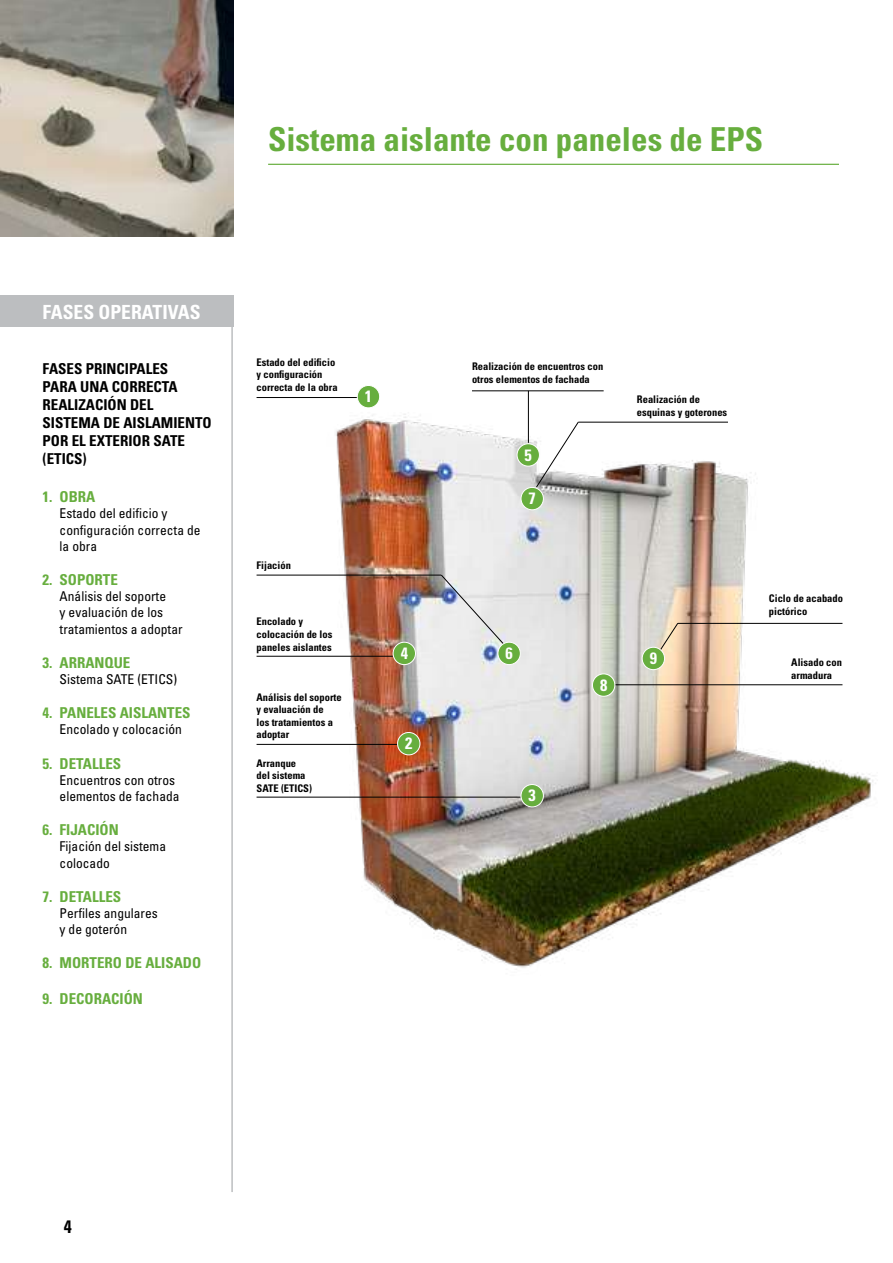
<style>
.page{position:relative;width:893px;height:1263px;background:#fff}
.page>*{position:absolute;margin:0;border:0;box-sizing:border-box;transform-origin:0 0}
.t1{font:700 condensed 33px "Univers LT Std";color:#67ae3e}
.t2{font:700 condensed 19.5px "Univers LT Std";color:#fff}
.t3{font:700 condensed 18px "Univers LT Std";color:#000}
.t4{font:700 condensed 16.35px "Univers LT Std";color:#fff}
.t5{font:700 condensed 15px "Univers LT Std";color:#67ae3e}
.t6{font:700 condensed 15px/18px "Univers LT Std";color:#000}
.t7{font:condensed 13.5px/16.2px "Univers LT Std";color:#000}
.t8{font:700 condensed 10.5px/12.6px "Univers LT Std";color:#000}
</style>
<div class="page">
<hr style="left:268px;top:164px;width:571px;height:1px;background:#67ae3e">
<hr style="left:231px;top:296px;width:2px;height:896px;background:#bcbec0">
<div style="left:0;top:296px;width:233px;height:31px;background:#bcbec0"></div>
<img style="left:292px;top:391px;width:584px;height:579px">
<hr style="left:257px;top:397px;width:103px;height:1px;background:#000">
<hr style="left:257px;top:656px;width:136px;height:1px;background:#000">
<hr style="left:257px;top:744px;width:143px;height:1px;background:#000">
<hr style="left:257px;top:797px;width:264px;height:1px;background:#000">
<hr style="left:578px;top:422px;width:150px;height:1px;background:#000">
<svg style="left:536px;top:421px;width:43px;height:67px"></svg>
<hr style="left:678px;top:623px;width:164px;height:1px;background:#000">
<svg style="left:659px;top:622px;width:20px;height:29px"></svg>
<hr style="left:615px;top:684px;width:227px;height:1px;background:#000">
<svg style="left:440px;top:574px;width:66px;height:73px;background:#dddee1"></svg>
<hr style="left:257px;top:575px;width:184px;height:1px;background:#000">
<div style="left:357px;top:385px;width:23px;height:23px;background:#67ae3e;border-radius:50%"></div>
<div style="left:357px;top:385px;width:23px;height:23px;border:1px solid #fff;border-radius:50%"></div>
<div style="left:521px;top:784px;width:22px;height:23px;background:#67ae3e;border-radius:50%"></div>
<div style="left:521px;top:784px;width:23px;height:23px;border:1px solid #fff;border-radius:50%"></div>
<div style="left:393px;top:642px;width:22px;height:23px;background:#67ae3e;border-radius:50%"></div>
<div style="left:393px;top:642px;width:23px;height:23px;border:1px solid #fff;border-radius:50%"></div>
<div style="left:521px;top:487px;width:22px;height:23px;background:#67ae3e;border-radius:50%"></div>
<div style="left:521px;top:487px;width:23px;height:23px;border:1px solid #fff;border-radius:50%"></div>
<div style="left:592px;top:674px;width:23px;height:22px;background:#67ae3e;border-radius:50%"></div>
<div style="left:592px;top:673px;width:23px;height:24px;border:1px solid #fff;border-radius:50%"></div>
<div style="left:498px;top:642px;width:22px;height:23px;background:#67ae3e;border-radius:50%"></div>
<div style="left:498px;top:642px;width:23px;height:23px;border:1px solid #fff;border-radius:50%"></div>
<div style="left:398px;top:732px;width:22px;height:23px;background:#67ae3e;border-radius:50%"></div>
<div style="left:397px;top:732px;width:23px;height:23px;border:1px solid #fff;border-radius:50%"></div>
<div style="left:642px;top:647px;width:23px;height:23px;background:#67ae3e;border-radius:50%"></div>
<div style="left:642px;top:647px;width:23px;height:23px;border:1px solid #fff;border-radius:50%"></div>
<div style="left:517px;top:444px;width:22px;height:22px;background:#67ae3e;border-radius:50%"></div>
<div style="left:517px;top:443px;width:23px;height:23px;border:1px solid #fff;border-radius:50%"></div>
<hr style="left:528px;top:391px;width:1px;height:52px;background:#000">
<img style="left:0;top:0;width:233px;height:236px">
<hr style="left:472px;top:390px;width:132px;height:1px;background:#000">
<h1 class="t1" style="left:268px;top:119px;width:496px">Sistema aislante con paneles de EPS</h1>
<h2 class="t2" style="left:43px;top:300px;width:160px">FASES OPERATIVAS</h2>
<h3 class="t6" style="left:43px;top:359px;width:171px">FASES PRINCIPALES<br>PARA UNA CORRECTA<br>REALIZACIÓN DEL<br>SISTEMA DE AISLAMIENTO<br>POR EL EXTERIOR SATE (ETICS)</h3>
<h3 class="t5" style="left:43px;top:488px;width:54px">1. OBRA</h3>
<p class="t7" style="left:60px;top:505px;width:142px">Estado del edificio y configuración correcta de la obra</p>
<h3 class="t5" style="left:43px;top:570px;width:77px">2. SOPORTE</h3>
<p class="t7" style="left:60px;top:588px;width:124px">Análisis del soporte<br>y evaluación de los tratamientos a adoptar</p>
<h3 class="t5" style="left:43px;top:653px;width:89px">3. ARRANQUE</h3>
<p class="t7" style="left:60px;top:671px;width:119px">Sistema SATE (ETICS)</p>
<h3 class="t5" style="left:43px;top:704px;width:149px">4. PANELES AISLANTES</h3>
<p class="t7" style="left:60px;top:721px;width:124px">Encolado y colocación</p>
<h3 class="t5" style="left:43px;top:754px;width:80px">5. DETALLES</h3>
<p class="t7" style="left:60px;top:772px;width:121px">Encuentros con otros elementos de fachada</p>
<h3 class="t5" style="left:43px;top:821px;width:78px">6. FIJACIÓN</h3>
<p class="t7" style="left:60px;top:838px;width:108px">Fijación del sistema colocado</p>
<h3 class="t5" style="left:43px;top:887px;width:80px">7. DETALLES</h3>
<p class="t7" style="left:60px;top:905px;width:100px">Perfiles angulares y de goterón</p>
<h3 class="t5" style="left:43px;top:954px;width:160px">8. MORTERO DE ALISADO</h3>
<h3 class="t5" style="left:43px;top:990px;width:102px">9. DECORACIÓN</h3>
<p class="t8" style="left:257px;top:356px;width:83px">Estado del edificio y configuración correcta de la obra</p>
<h3 class="t4" style="left:365px;top:386px;width:9px">1</h3>
<p class="t8" style="left:257px;top:559px;width:36px">Fijación</p>
<p class="t8" style="left:257px;top:615px;width:77px">Encolado y colocación de los paneles aislantes</p>
<p class="t8" style="left:257px;top:691px;width:87px">Análisis del soporte y evaluación de<br>los tratamientos a adoptar</p>
<p class="t8" style="left:257px;top:756px;width:57px">Arranque del sistema<br>SATE (ETICS)</p>
<h3 class="t4" style="left:401px;top:643px;width:9px">4</h3>
<h3 class="t4" style="left:405px;top:733px;width:9px">2</h3>
<p class="t8" style="left:472px;top:360px;width:133px">Realización de encuentros con otros elementos de fachada</p>
<h3 class="t4" style="left:525px;top:445px;width:9px">5</h3>
<h3 class="t4" style="left:529px;top:488px;width:9px">7</h3>
<p class="t8" style="left:637px;top:393px;width:92px">Realización de esquinas y goterones</p>
<h3 class="t4" style="left:505px;top:643px;width:9px">6</h3>
<h3 class="t4" style="left:529px;top:785px;width:9px">3</h3>
<h3 class="t4" style="left:600px;top:675px;width:9px">8</h3>
<h3 class="t4" style="left:650px;top:648px;width:9px">9</h3>
<p class="t8" style="left:769px;top:592px;width:76px">Ciclo de acabado pictórico</p>
<p class="t8" style="left:791px;top:656px;width:52px">Alisado con armadura</p>
<h3 class="t3" style="left:64px;top:1216px;width:9px">4</h3>
</div>
